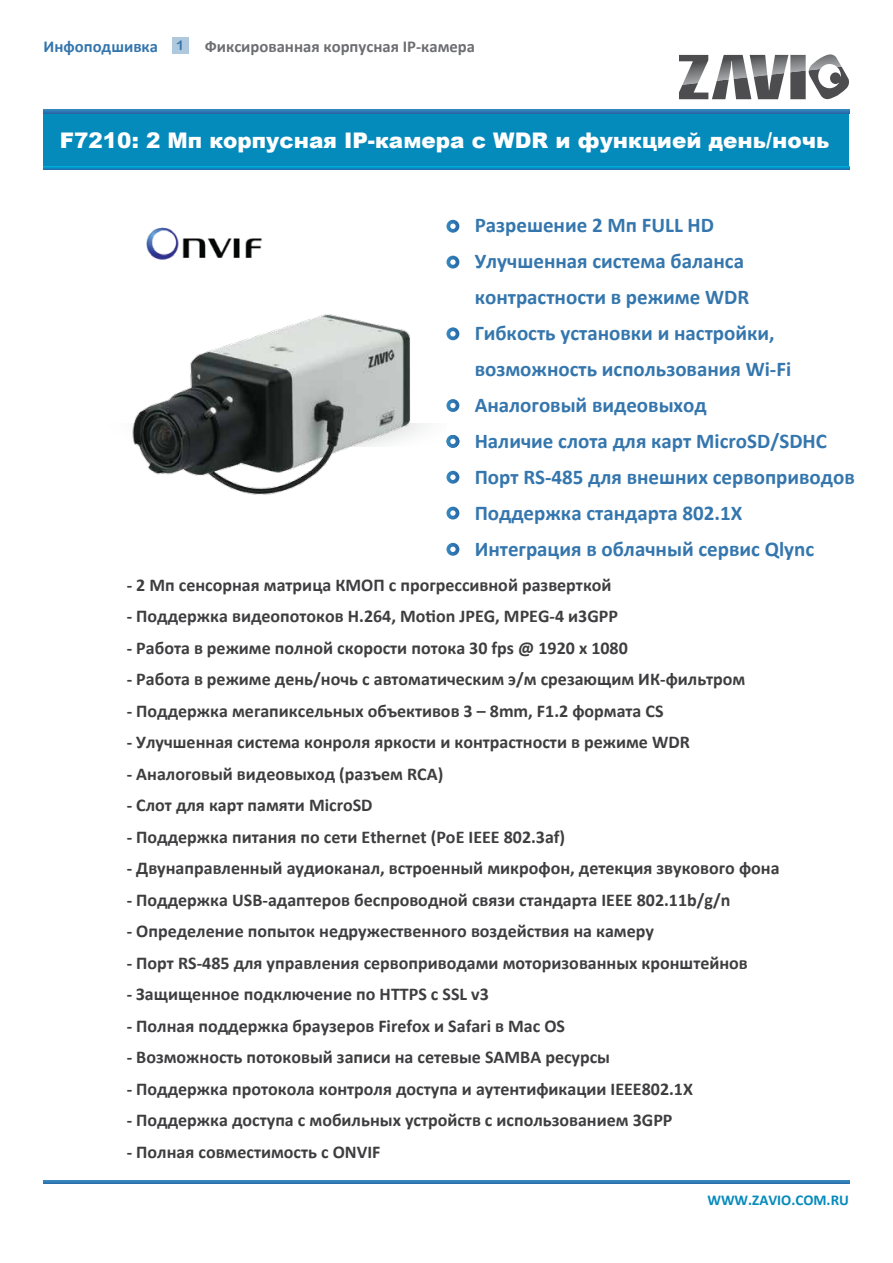
<style>
.page{position:relative;width:893px;height:1263px;background:#fff}
.page>*{position:absolute;margin:0;border:0;box-sizing:border-box;transform-origin:0 0}
.t1{font:900 21.45px "Arial";color:#fff}
.t2{font:700 21px/36px "Calibri";color:#3476ad}
.t3{font:700 18px "Calibri";color:#3e3d3f}
.t4{font:700 16.65px "Calibri";color:#6d6e71}
.t5{font:700 15px "Calibri";color:#058abc}
.s1{color:#3476ad}
.s2{font-family:"Arial Rounded MT Bold";font-weight:400;font-size:13.5px;color:#3476ad}
</style>
<div class="page">
<div style="left:44px;top:112px;width:805px;height:58px;background:#058abc"></div>
<hr style="left:44px;top:110px;width:805px;height:3px;background:#2f77b3">
<svg style="left:44px;top:166px;width:805px;height:4px"></svg>
<svg style="left:679px;top:54px;width:170px;height:46px"></svg>
<svg style="left:44px;top:1180px;width:805px;height:4px"></svg>
<svg style="left:446px;top:220px;width:13px;height:13px"></svg>
<svg style="left:446px;top:256px;width:13px;height:13px"></svg>
<svg style="left:446px;top:471px;width:13px;height:13px"></svg>
<svg style="left:446px;top:399px;width:13px;height:13px"></svg>
<svg style="left:446px;top:507px;width:13px;height:12px"></svg>
<svg style="left:446px;top:435px;width:13px;height:13px"></svg>
<svg style="left:446px;top:327px;width:13px;height:13px"></svg>
<div style="left:172px;top:37px;width:16px;height:17px;background:#aec8de"></div>
<img style="left:132px;top:314px;width:294px;height:181px">
<img style="left:146px;top:227px;width:116px;height:33px">
<svg style="left:446px;top:543px;width:13px;height:13px"></svg>
<p class="t4" style="left:44px;top:36px;width:433px"><span class="s1">Инфоподшивка</span> <span class="s2">1</span> Фиксированная корпусная IP-камера</p>
<p class="t1" style="left:60px;top:125px;width:771px">F7210: 2 Mп корпусная IP-камера с WDR и функцией день/ночь</p>
<p class="t2" style="left:475px;top:207px;width:382px">Разрешение 2 Мп FULL HD<br>Улучшенная система баланса контрастности в режиме WDR<br>Гибкость установки и настройки, возможность использования Wi-Fi<br>Аналоговый видеовыход<br>Наличие слота для карт MicroSD/SDHC<br>Порт RS-485 для внешних сервоприводов<br>Поддержка стандарта 802.1X<br>Интеграция в облачный сервис Qlync</p>
<p class="t3" style="left:127px;top:573px;width:486px">- 2 Мп сенсорная матрица КМОП с прогрессивной разверткой</p>
<p class="t3" style="left:127px;top:605px;width:493px">- Поддержка видеопотоков H.264, Motion JPEG, MPEG-4 и3GPP</p>
<p class="t3" style="left:127px;top:636px;width:503px">- Работа в режиме полной скорости потока 30 fps @ 1920 x 1080</p>
<p class="t3" style="left:127px;top:668px;width:620px">- Работа в режиме день/ночь с автоматическим э/м срезающим ИК-фильтром</p>
<p class="t3" style="left:127px;top:699px;width:538px">- Поддержка мегапиксельных объективов 3 – 8mm, F1.2 формата CS</p>
<p class="t3" style="left:127px;top:731px;width:565px">- Улучшенная система конроля яркости и контрастности в режиме WDR</p>
<p class="t3" style="left:127px;top:762px;width:318px">- Аналоговый видеовыход (разъем RCA)</p>
<p class="t3" style="left:127px;top:794px;width:247px">- Слот для карт памяти MicroSD</p>
<p class="t3" style="left:127px;top:825px;width:440px">- Поддержка питания по сети Ethernet (РоЕ IEEE 802.3af)</p>
<p class="t3" style="left:127px;top:857px;width:654px">- Двунаправленный аудиоканал, встроенный микрофон, детекция звукового фона</p>
<p class="t3" style="left:127px;top:888px;width:605px">- Поддержка USB-адаптеров беспроводной связи стандарта IEEE 802.11b/g/n</p>
<p class="t3" style="left:127px;top:920px;width:529px">- Определение попыток недружественного воздействия на камеру</p>
<p class="t3" style="left:127px;top:951px;width:623px">- Порт RS-485 для управления сервоприводами моторизованных кронштейнов</p>
<p class="t3" style="left:127px;top:983px;width:364px">- Защищенное подключение по HTTPS с SSL v3</p>
<p class="t3" style="left:127px;top:1014px;width:440px">- Полная поддержка браузеров Firefox и Safari в Mac OS</p>
<p class="t3" style="left:127px;top:1046px;width:485px">- Возможность потоковый записи на сетевые SAMBA ресурсы</p>
<p class="t3" style="left:127px;top:1077px;width:568px">- Поддержка протокола контроля доступа и аутентификации IEEE802.1X</p>
<p class="t3" style="left:127px;top:1109px;width:547px">- Поддержка доступа с мобильных устройств с использованием 3GPP</p>
<p class="t3" style="left:127px;top:1140px;width:255px">- Полная совместимость с ONVIF</p>
<p class="t5" style="left:707px;top:1190px;width:143px">WWW.ZAVIO.COM.RU</p>
</div>
